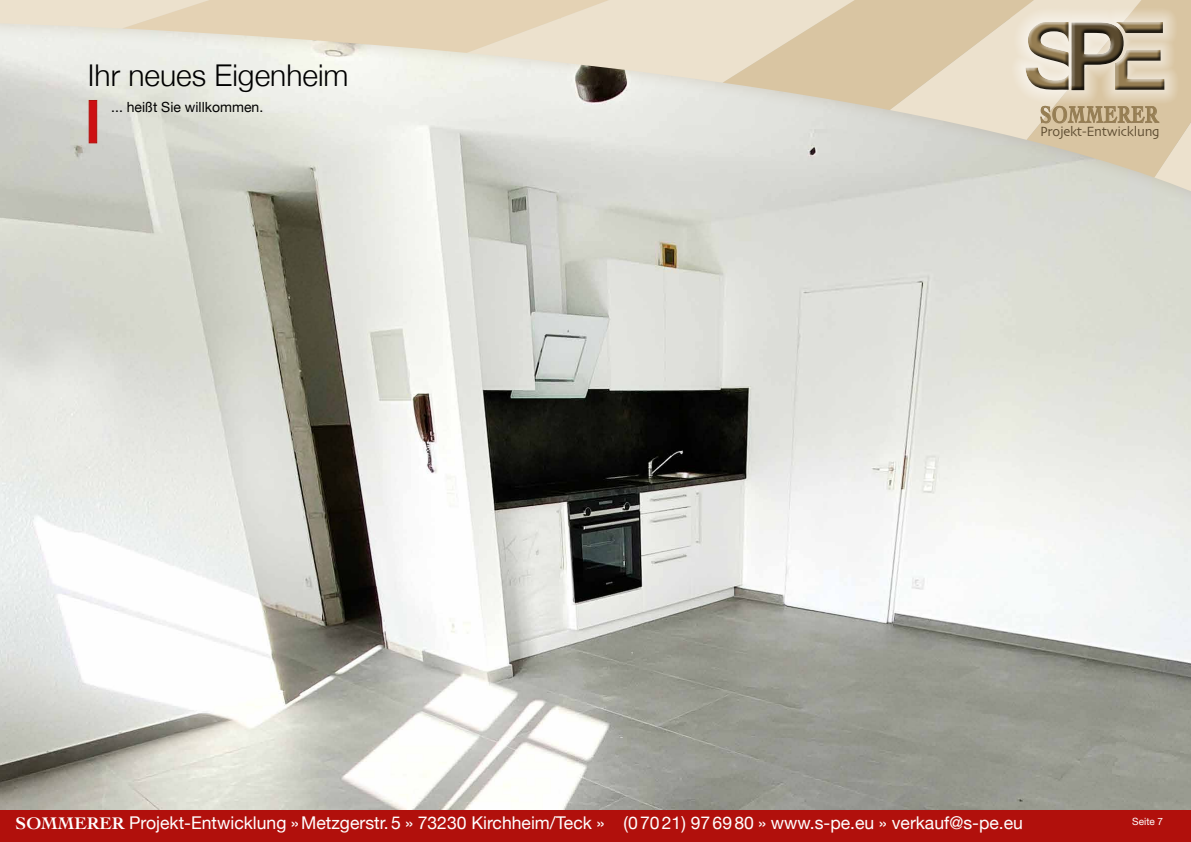
<style>
.page{position:relative;width:1191px;height:842px;background:#fff}
.page>*{position:absolute;margin:0;border:0;box-sizing:border-box;transform-origin:0 0}
.t1{font:300 30px "Helvetica Neue";color:#000}
.t2{font:700 24px "Cochin";letter-spacing:.05em;color:#967e52;scale:.75 1}
.t3{font:17.6px "Helvetica Neue";color:#fff}
.t4{font:14px "Helvetica Neue";color:#000}
.t5{font:14px "Skia";letter-spacing:-.02em;color:#5b4a2f}
.t6{font:10px "Helvetica Neue";color:#fff}
.s1{font-family:"Cochin";font-weight:700}
</style>
<div class="page">
<div style="left:0;top:804px;width:1191px;height:38px;background:#b1100c"></div>
<img style="left:0;top:216px;width:1191px;height:593px">
<svg style="left:0;top:0;width:1191px;height:216px;background:#dbd6c8"></svg>
<h1 class="t1" style="left:88px;top:51px;width:262px">Ihr neues Eigenheim</h1>
<p class="t4" style="left:111px;top:97px;width:153px">... heißt Sie willkommen.</p>
<h2 class="t2" style="left:1040px;top:98px;width:159px">SOMMERER</h2>
<p class="t5" style="left:1040px;top:123px;width:121px">Projekt-Entwicklung</p>
<p class="t3" style="left:16px;top:810px;width:1009px"><span class="s1">SOMMERER</span> Projekt-Entwicklung »Metzgerstr.5 » 73230 Kirchheim/Teck » (07021) 976980 » www.s-pe.eu » verkauf@s-pe.eu</p>
<p class="t6" style="left:1132px;top:814px;width:32px">Seite 7</p>
</div>
